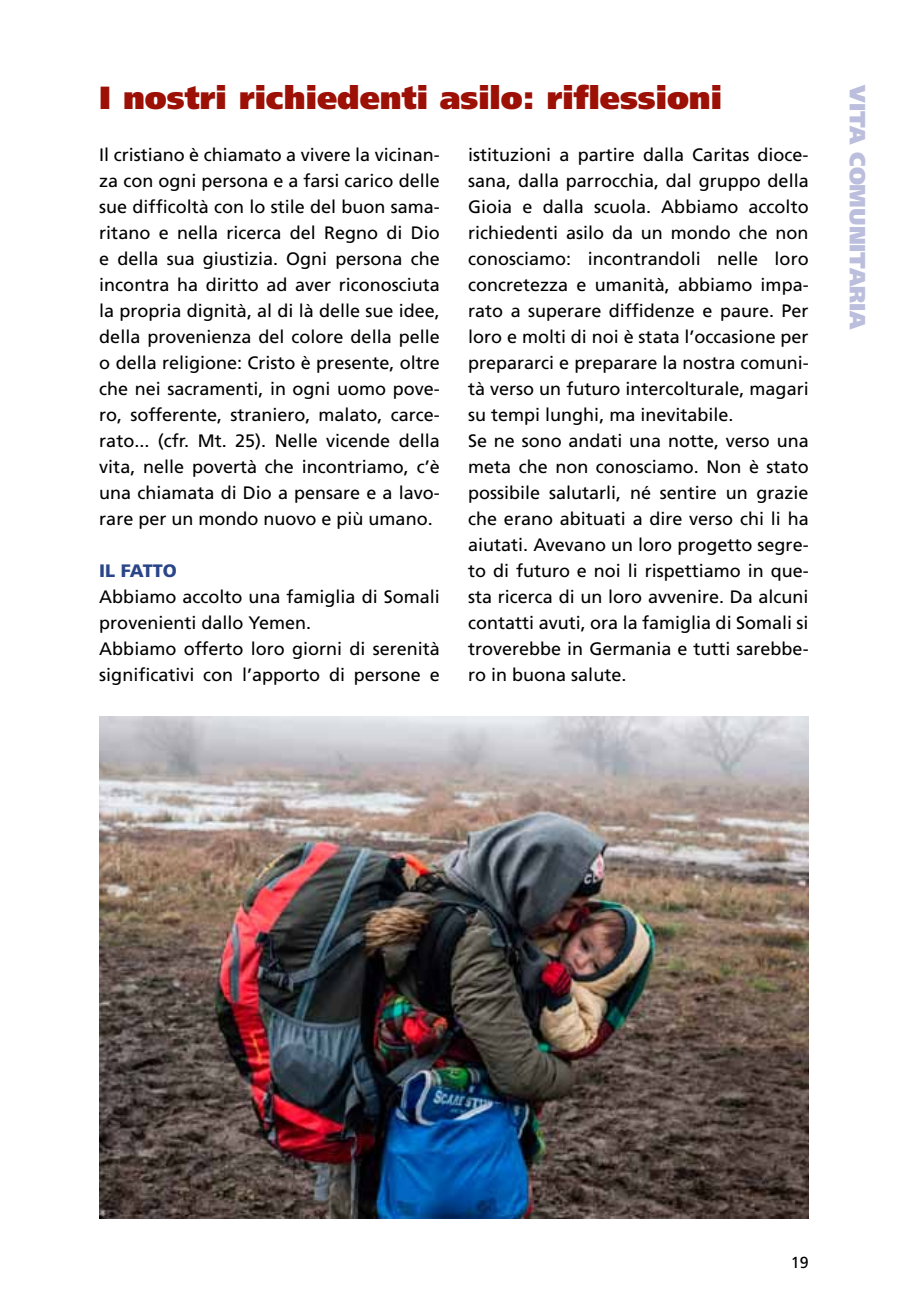
<style>
.page{position:relative;width:908px;height:1304px;background:#fff}
.page>*{position:absolute;margin:0;border:0;box-sizing:border-box;transform-origin:0 0}
.t1{font:900 32px "Frutiger";color:#9c1006}
.t2{font:900 22px "Frutiger";color:#bbbedc}
.t3{font:18px/26px "Frutiger";color:#000}
.t4{font:900 18px "Frutiger";color:#2a4689}
.t5{font:16px "Frutiger";color:#000}
</style>
<div class="page">
<img style="left:99px;top:716px;width:709px;height:503px">
<h1 class="t1" style="left:99px;top:79px;width:624px">I nostri richiedenti asilo: riflessioni</h1>
<p class="t3" style="left:99px;top:142px;width:342px;text-align:justify">I l cristiano è chiamato a vivere la vicinan&shy;za con ogni persona e a farsi carico delle sue difficoltà con lo stile del buon sama&shy;ritano e nella ricerca del Regno di Dio e della sua giustizia. Ogni persona che incontra ha diritto ad aver riconosciuta la propria dignità, al di là delle sue idee, della provenienza del colore della pelle o della religione: Cristo è presente, oltre che nei sacramenti, in ogni uomo pove&shy;ro, sofferente, straniero, malato, carce&shy;rato... (cfr. Mt. 25). Nelle vicende della vita, nelle povertà che incontriamo, c’è una chiamata di Dio a pensare e a lavo&shy;rare per un mondo nuovo e più umano.</p>
<p class="t4" style="left:99px;top:560px;width:77px">Il fatto</p>
<p class="t3" style="left:99px;top:584px;width:342px">Abbiamo accolto una famiglia di Somali provenienti dallo Yemen.<br>Abbiamo offerto loro giorni di serenità significativi con l’apporto di persone e</p>
<p class="t3" style="left:468px;top:142px;width:342px">istituzioni a partire dalla Caritas dioce&shy;sana, dalla parrocchia, dal gruppo della Gioia e dalla scuola. Abbiamo accolto richiedenti asilo da un mondo che non conosciamo: incontrandoli nelle loro concretezza e umanità, abbiamo impa&shy;rato a superare diffidenze e paure. Per loro e molti di noi è stata l’occasione per prepararci e preparare la nostra comuni&shy;tà verso un futuro intercolturale, magari su tempi lunghi, ma inevitabile.<br>Se ne sono andati una notte, verso una meta che non conosciamo. Non è stato possibile salutarli, né sentire un grazie che erano abituati a dire verso chi li ha aiutati. Avevano un loro progetto segre&shy;to di futuro e noi li rispettiamo in que&shy;sta ricerca di un loro avvenire. Da alcuni contatti avuti, ora la famiglia di Somali si troverebbe in Germania e tutti sarebbe&shy;ro in buona salute.</p>
<p class="t2" style="left:870px;top:85px;width:247px;rotate:90deg">vita comunitaria</p>
<p class="t5" style="left:790px;top:1253px;width:19px">19</p>
</div>
